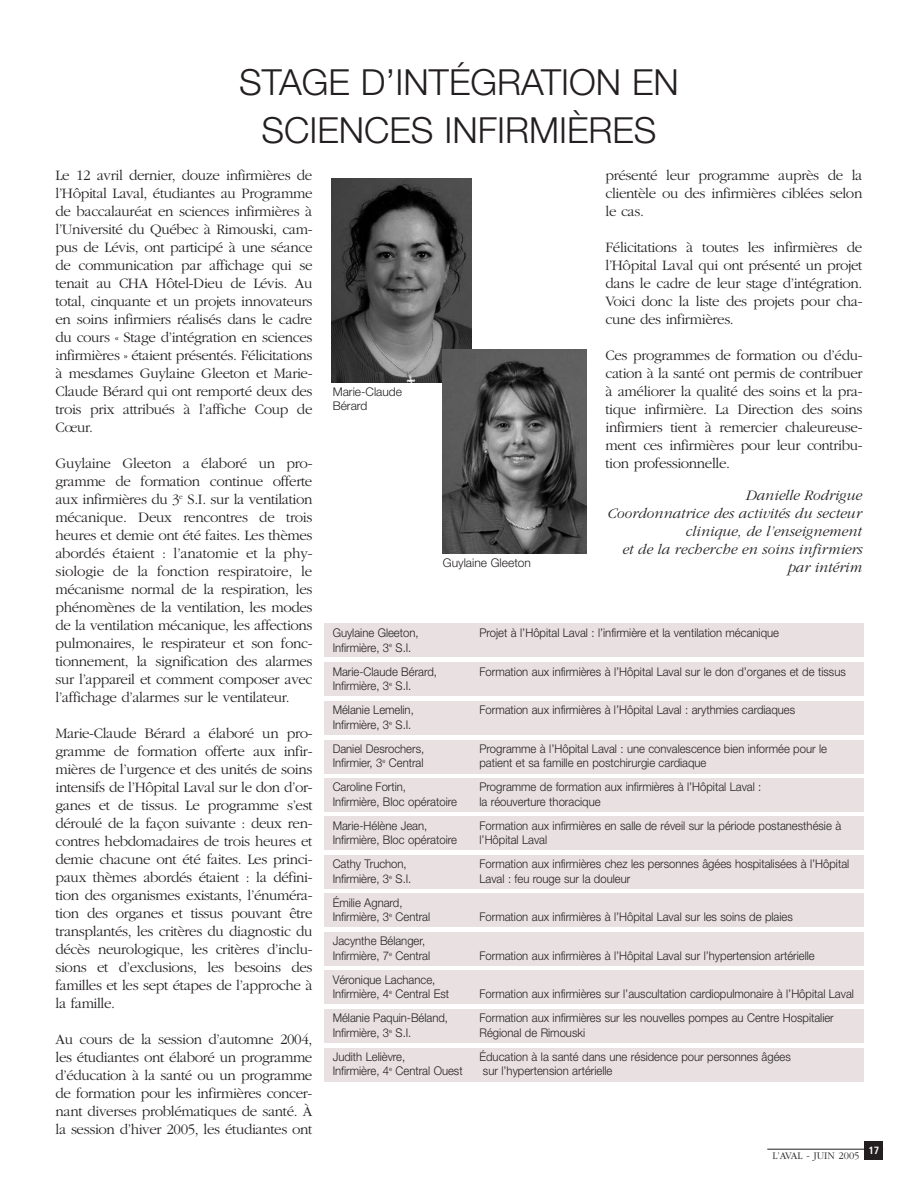
<style>
.page{position:relative;width:918px;height:1188px;background:#fff}
.page>*{position:absolute;margin:0;border:0;box-sizing:border-box;transform-origin:0 0}
.t1{font:300 36px/48px "Helvetica Neue";color:#231f20;text-align:center}
.t2{font:300 15px/18px "Garamond";letter-spacing:-.025em;color:#231f20;text-align:justify}
.t3{font:italic 300 15px/18px "Garamond";color:#231f20;text-align:right}
.t4{font:300 12px/24.2px "Helvetica Neue";color:#231f20;scale:.94 1}
.t5{font:300 12px/14.4px "Helvetica Neue";color:#231f20}
.t6{font:300 10.5px "Garamond";color:#231f20}
.t7{font:700 condensed 10.5px "Frutiger";color:#fff}
</style>
<div class="page">
<div style="left:325px;top:662px;width:539px;height:34px;background:#e9e1e1"></div>
<div style="left:325px;top:701px;width:539px;height:34px;background:#e9e1e1"></div>
<div style="left:325px;top:740px;width:539px;height:33px;background:#e9e1e1"></div>
<div style="left:325px;top:778px;width:539px;height:33px;background:#e9e1e1"></div>
<div style="left:325px;top:817px;width:539px;height:33px;background:#e9e1e1"></div>
<div style="left:325px;top:855px;width:539px;height:33px;background:#e9e1e1"></div>
<div style="left:325px;top:894px;width:539px;height:33px;background:#e9e1e1"></div>
<div style="left:325px;top:932px;width:539px;height:34px;background:#e9e1e1"></div>
<div style="left:325px;top:971px;width:539px;height:33px;background:#e9e1e1"></div>
<div style="left:325px;top:1009px;width:539px;height:33px;background:#e9e1e1"></div>
<div style="left:325px;top:1048px;width:539px;height:33px;background:#e9e1e1"></div>
<div style="left:325px;top:624px;width:539px;height:33px;background:#e9e1e1"></div>
<div style="left:865px;top:1141px;width:18px;height:19px;background:#231f20"></div>
<hr style="left:767px;top:1149px;width:116px;height:1px;background:#231f20">
<img style="left:331px;top:179px;width:140px;height:204px">
<img style="left:442px;top:350px;width:145px;height:204px">
<h1 class="t1" style="left:239px;top:61px;width:441px">STAGE D’INTÉGRATION EN<br>SCIENCES INFIRMIÈRES</h1>
<p class="t2" style="left:56px;top:167px;width:259px">Le 12 avril dernier, douze infirmières de l’Hôpital Laval, étudiantes au Programme de baccalauréat en sciences infirmières à l’Université du Québec à Rimouski, cam&shy;pus de Lévis, ont participé à une séance de communication par affichage qui se tenait au CHA Hôtel-Dieu de Lévis. Au total, cinquante et un projets innovateurs en soins infirmiers réalisés dans le cadre du cours « Stage d’intégration en sciences infirmières » étaient présentés. Félicitations à mesdames Guylaine Gleeton et Marie-Claude Bérard qui ont remporté deux des trois prix attribués à l’affiche Coup de Cœur.</p>
<p class="t2" style="left:55px;top:455px;width:259px">Guylaine Gleeton a élaboré un pro&shy;gramme de formation continue offerte aux infirmières du 3<sup>e</sup> S.I. sur la ventilation mécanique. Deux rencontres de trois heures et demie ont été faites. Les thèmes abordés étaient : l’anatomie et la phy&shy;siologie de la fonction respiratoire, le mécanisme normal de la respiration, les phénomènes de la ventilation, les modes de la ventilation mécanique, les affections pulmonaires, le respirateur et son fonc&shy;tionnement, la signification des alarmes sur l’appareil et comment composer avec l’affichage d’alarmes sur le ventilateur.</p>
<p class="t2" style="left:55px;top:725px;width:259px">Marie-Claude Bérard a élaboré un pro&shy;gramme de formation offerte aux infir&shy;mières de l’urgence et des unités de soins intensifs de l’Hôpital Laval sur le don d’or&shy;ganes et de tissus. Le programme s’est déroulé de la façon suivante : deux ren&shy;contres hebdomadaires de trois heures et demie chacune ont été faites. Les princi&shy;paux thèmes abordés étaient : la défini&shy;tion des organismes existants, l’énuméra&shy;tion des organes et tissus pouvant être transplantés, les critères du diagnostic du décès neurologique, les critères d’inclu&shy;sions et d’exclusions, les besoins des familles et les sept étapes de l’approche à la famille.</p>
<p class="t2" style="left:55px;top:1031px;width:258px">Au cours de la session d’automne 2004, les étudiantes ont élaboré un programme d’éducation à la santé ou un programme de formation pour les infirmières concer&shy;nant diverses problématiques de santé. À la session d’hiver 2005, les étudiantes ont</p>
<p class="t5" style="left:333px;top:386px;width:71px">Marie-Claude<br>Bérard</p>
<p class="t5" style="left:443px;top:557px;width:90px">Guylaine Gleeton</p>
<p class="t2" style="left:606px;top:167px;width:258px">présenté leur programme auprès de la clientèle ou des infirmières ciblées selon le cas.</p>
<p class="t2" style="left:606px;top:239px;width:259px">Félicitations à toutes les infirmières de l’Hôpital Laval qui ont présenté un projet dans le cadre de leur stage d’intégration.<br>Voici donc la liste des projets pour cha&shy;cune des infirmières.</p>
<p class="t2" style="left:606px;top:347px;width:259px">Ces programmes de formation ou d’édu&shy;cation à la santé ont permis de contribuer à améliorer la qualité des soins et la pra&shy;tique infirmière. La Direction des soins infirmiers tient à remercier chaleureuse&shy;ment ces infirmières pour leur contribu&shy;tion professionnelle.</p>
<p class="t3" style="left:607px;top:487px;width:257px">Danielle Rodrigue<br>Coordonnatrice des activités du secteur clinique, de l’enseignement<br>et de la recherche en soins infirmiers par intérim</p>
<p class="t4" style="left:333px;top:622px;width:93px">Guylaine Gleeton,</p>
<p class="t4" style="left:479px;top:622px;width:320px">Projet à l’Hôpital Laval : l’infirmière et la ventilation mécanique</p>
<p class="t4" style="left:333px;top:636px;width:113px">Infirmière, 3<sup>e</sup> S.I.<br>Marie-Claude Bérard,</p>
<p class="t4" style="left:479px;top:661px;width:391px">Formation aux infirmières à l’Hôpital Laval sur le don d’organes et de tissus</p>
<p class="t4" style="left:333px;top:675px;width:88px">Infirmière, 3<sup>e</sup> S.I.<br>Mélanie Lemelin,</p>
<p class="t4" style="left:333px;top:714px;width:99px">Infirmière, 3<sup>e</sup> S.I.<br>Daniel Desrochers,</p>
<p class="t4" style="left:479px;top:699px;width:337px">Formation aux infirmières à l’Hôpital Laval : arythmies cardiaques</p>
<p class="t4" style="left:479px;top:738px;width:371px">Programme à l’Hôpital Laval : une convalescence bien informée pour le</p>
<p class="t4" style="left:333px;top:752px;width:98px">Infirmier, 3<sup>e</sup> Central</p>
<p class="t4" style="left:479px;top:752px;width:243px">patient et sa famille en postchirurgie cardiaque</p>
<p class="t4" style="left:333px;top:776px;width:80px">Caroline Fortin,</p>
<p class="t4" style="left:479px;top:776px;width:301px">Programme de formation aux infirmières à l’Hôpital Laval :</p>
<p class="t4" style="left:333px;top:791px;width:134px">Infirmière, Bloc opératoire</p>
<p class="t4" style="left:479px;top:791px;width:130px">la réouverture thoracique</p>
<p class="t4" style="left:333px;top:815px;width:102px">Marie-Hélène Jean,</p>
<p class="t4" style="left:479px;top:815px;width:386px">Formation aux infirmières en salle de réveil sur la période postanesthésie à</p>
<p class="t4" style="left:333px;top:829px;width:134px">Infirmière, Bloc opératoire</p>
<p class="t4" style="left:479px;top:829px;width:74px">l’Hôpital Laval</p>
<p class="t4" style="left:333px;top:853px;width:80px">Cathy Truchon,</p>
<p class="t4" style="left:479px;top:853px;width:395px">Formation aux infirmières chez les personnes âgées hospitalisées à l’Hôpital</p>
<p class="t4" style="left:333px;top:868px;width:85px">Infirmière, 3<sup>e</sup> S.I.</p>
<p class="t4" style="left:479px;top:868px;width:162px">Laval : feu rouge sur la douleur</p>
<p class="t4" style="left:333px;top:897px;width:105px;line-height:14.4px">Émilie Agnard,<br>Infirmière, 3<sup>e</sup> Central</p>
<p class="t4" style="left:479px;top:906px;width:335px">Formation aux infirmières à l’Hôpital Laval sur les soins de plaies</p>
<p class="t4" style="left:333px;top:935px;width:105px;line-height:14.4px">Jacynthe Bélanger,<br>Infirmière, 7<sup>e</sup> Central</p>
<p class="t4" style="left:333px;top:974px;width:125px;line-height:14.4px">Véronique Lachance,<br>Infirmière, 4<sup>e</sup> Central Est</p>
<p class="t4" style="left:479px;top:945px;width:358px">Formation aux infirmières à l’Hôpital Laval sur l’hypertension artérielle</p>
<p class="t4" style="left:479px;top:983px;width:400px">Formation aux infirmières sur l’auscultation cardiopulmonaire à l’Hôpital Laval</p>
<p class="t4" style="left:333px;top:1007px;width:124px">Mélanie Paquin-Béland,</p>
<p class="t4" style="left:479px;top:1007px;width:378px">Formation aux infirmières sur les nouvelles pompes au Centre Hospitalier</p>
<p class="t4" style="left:333px;top:1022px;width:85px">Infirmière, 3<sup>e</sup> S.I.</p>
<p class="t4" style="left:479px;top:1022px;width:114px">Régional de Rimouski</p>
<p class="t4" style="left:333px;top:1046px;width:79px">Judith Lelièvre,</p>
<p class="t4" style="left:479px;top:1046px;width:333px">Éducation à la santé dans une résidence pour personnes âgées</p>
<p class="t4" style="left:333px;top:1060px;width:140px">Infirmière, 4<sup>e</sup> Central Ouest</p>
<p class="t4" style="left:483px;top:1060px;width:139px">sur l’hypertension artérielle</p>
<p class="t6" style="left:772px;top:1152px;width:89px">L’AVAL - JUIN 2005</p>
<p class="t7" style="left:868px;top:1146px;width:12px">17</p>
</div>
